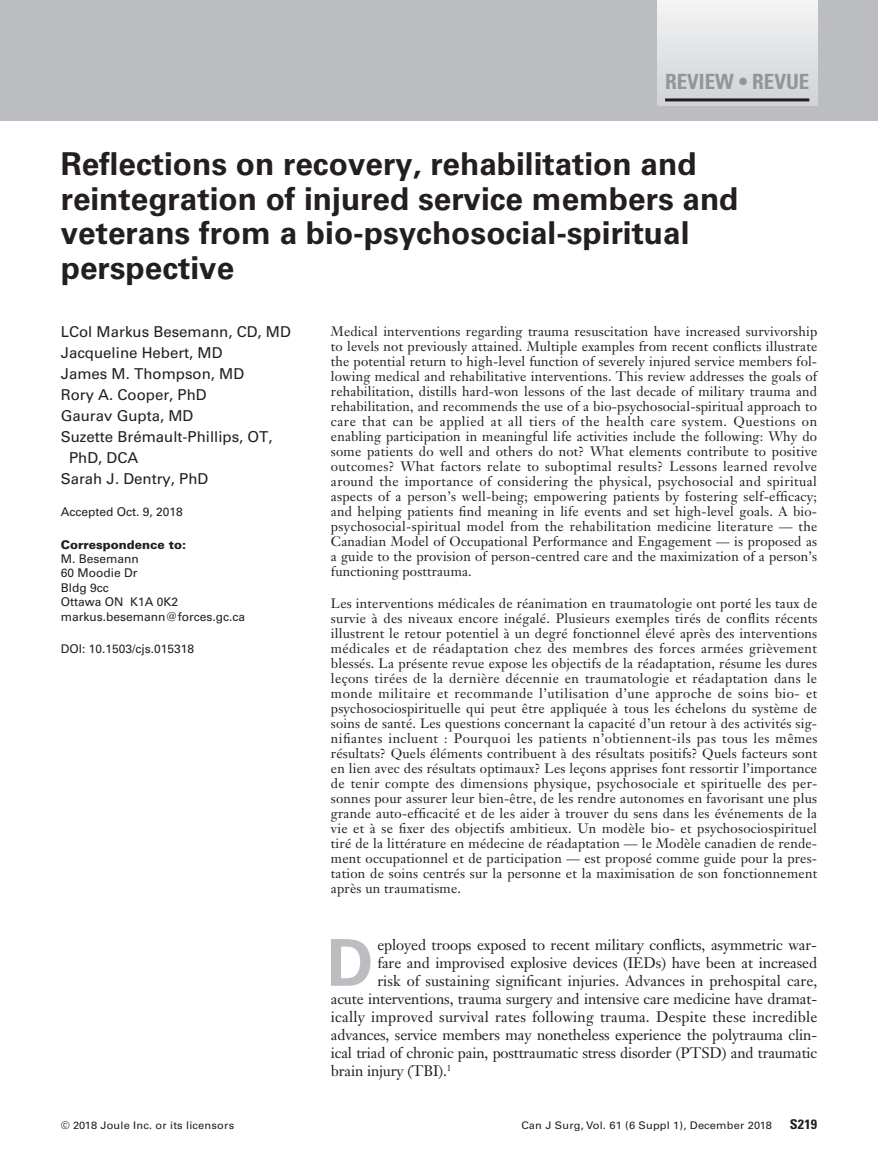
<style>
.page{position:relative;width:878px;height:1175px;background:#fff}
.page>*{position:absolute;margin:0;border:0;box-sizing:border-box;transform-origin:0 0}
.t1{font:700 64.8px "Univers LT Std";color:#bcbdc0}
.t2{font:700 31.5px/34.5px "Univers LT Std";color:#231f20}
.t3{font:700 condensed 21px "Univers LT Std";color:#939598}
.t4{font:15px "Janson Text LT Std";letter-spacing:-.01em;color:#231f20}
.t5{font:15px "Univers LT Std";color:#231f20}
.t6{font:15px "Janson Text LT Std";letter-spacing:.015em;color:#231f20}
.t7{font:13.5px/15px "Janson Text LT Std";letter-spacing:.015em;color:#231f20;text-align:justify}
.t8{font:700 condensed 13.5px "Univers LT Std";color:#231f20;scale:1.05 1}
.t9{font:12px/14.4px "Univers LT Std";color:#231f20}
.t10{font:900 12px "Univers LT Std";color:#231f20}
.t11{font:10.5px "Univers LT Std";letter-spacing:.015em;color:#231f20;scale:1.05 1}
</style>
<div class="page">
<div style="left:0;top:0;width:878px;height:120px;background:#bcbdc0"></div>
<div style="left:657px;top:0;width:160px;height:106px;background:linear-gradient(to bottom,#f4f5f6,#d0d1d3)"></div>
<hr style="left:665px;top:98px;width:144px;height:3px;background:#231f20">
<h3 class="t3" style="left:665px;top:69px;width:146px">REVIEW • REVUE</h3>
<h2 class="t2" style="left:61px;top:147px;width:679px">Reflections on recovery, rehabilitation and reintegration of injured service members and veterans from a bio-psychosocial-spiritual perspective</h2>
<p class="t5" style="left:61px;top:322px;width:232px">LCol Markus Besemann, CD, MD</p>
<p class="t5" style="left:61px;top:343px;width:163px">Jacqueline Hebert, MD</p>
<p class="t5" style="left:61px;top:364px;width:185px">James M. Thompson, MD</p>
<p class="t5" style="left:61px;top:385px;width:147px">Rory A. Cooper, PhD</p>
<p class="t5" style="left:61px;top:406px;width:134px">Gaurav Gupta, MD</p>
<p class="t5" style="left:61px;top:427px;width:213px">Suzette Brémault-Phillips, OT,</p>
<p class="t5" style="left:69px;top:448px;width:71px">PhD, DCA</p>
<p class="t5" style="left:61px;top:469px;width:149px">Sarah J. Dentry, PhD</p>
<p class="t9" style="left:61px;top:505px;width:124px">Accepted Oct. 9, 2018</p>
<p class="t10" style="left:61px;top:536px;width:127px">Correspondence to:</p>
<p class="t9" style="left:61px;top:551px;width:186px">M. Besemann<br>60 Moodie Dr<br>Bldg 9cc<br>Ottawa ON K1A 0K2 markus.besemann@forces.gc.ca</p>
<p class="t9" style="left:61px;top:641px;width:135px">DOI: 10.1503/cjs.015318</p>
<p class="t7" style="left:331px;top:324px;width:488px">Medical interventions regarding trauma resuscitation have increased survivorship to levels not previously attained. Multiple examples from recent conflicts illustrate the potential return to high-level function of severely injured service members fol&shy;lowing medical and rehabilitative interventions. This review addresses the goals of rehabilitation, distills hard-won lessons of the last decade of military trauma and rehabilitation, and recommends the use of a bio-psychosocial-spiritual approach to care that can be applied at all tiers of the health care system. Questions on enabling participation in meaningful life activities include the following: Why do some patients do well and others do not? What elements contribute to positive outcomes? What factors relate to suboptimal results? Lessons learned revolve around the importance of considering the physical, psychosocial and spiritual aspects of a person’s well-being; empowering patients by fostering self-efficacy; and helping patients find meaning in life events and set high-level goals. A bio&shy;psychosocial-spiritual model from the rehabilitation medicine literature — the Canadian Model of Occupational Performance and Engagement — is proposed as a guide to the provision of person-centred care and the maximization of a person’s functioning posttrauma.</p>
<p class="t7" style="left:331px;top:595px;width:488px">Les interventions médicales de réanimation en traumatologie ont porté les taux de survie à des niveaux encore inégalé. Plusieurs exemples tirés de conflits récents illustrent le retour potentiel à un degré fonctionnel élevé après des interventions médicales et de réadaptation chez des membres des forces armées grièvement blessés. La présente revue expose les objectifs de la réadaptation, résume les dures leçons tirées de la dernière décennie en traumatologie et réadaptation dans le monde militaire et recommande l’utilisation d’une approche de soins bio- et psychosociospirituelle qui peut être appliquée à tous les échelons du système de soins de santé. Les questions concernant la capacité d’un retour à des activités sig&shy;nifiantes incluent : Pourquoi les patients n’obtiennent-ils pas tous les mêmes résultats? Quels éléments contribuent à des résultats positifs? Quels facteurs sont en lien avec des résultats optimaux? Les leçons apprises font ressortir l’importance de tenir compte des dimensions physique, psychosociale et spirituelle des per&shy;sonnes pour assurer leur bien-être, de les rendre autonomes en favorisant une plus grande auto-efficacité et de les aider à trouver du sens dans les événements de la vie et à se fixer des objectifs ambitieux. Un modèle bio- et psychosociospirituel tiré de la littérature en médecine de réadaptation — le Modèle canadien de rende&shy;ment occupationnel et de participation — est proposé comme guide pour la pres&shy;tation de soins centrés sur la personne et la maximisation de son fonctionnement après un traumatisme.</p>
<h1 class="t1" style="left:327px;top:925px;width:48px">D</h1>
<p class="t4" style="left:377px;top:935px;width:441px">eployed troops exposed to recent military conflicts, asymmetric war-</p>
<p class="t4" style="left:377px;top:953px;width:441px">fare and improvised explosive devices (IEDs) have been at increased</p>
<p class="t4" style="left:377px;top:971px;width:441px">risk of sustaining significant injuries. Advances in prehospital care,</p>
<p class="t4" style="left:331px;top:989px;width:486px">acute interventions, trauma surgery and intensive care medicine have dramat-</p>
<p class="t6" style="left:331px;top:1007px;width:488px">ically improved survival rates following trauma. Despite these incredible</p>
<p class="t4" style="left:331px;top:1025px;width:486px">advances, service members may nonetheless experience the polytrauma clin-</p>
<p class="t4" style="left:331px;top:1043px;width:488px">ical triad of chronic pain, posttraumatic stress disorder (PTSD) and traumatic</p>
<p class="t4" style="left:331px;top:1061px;width:122px">brain injury (TBI).<sup>1</sup></p>
<p class="t11" style="left:61px;top:1119px;width:167px">© 2018 Joule Inc. or its licensors</p>
<p class="t11" style="left:521px;top:1119px;width:240px">Can J Surg, Vol. 61 (6 Suppl 1), December 2018</p>
<p class="t8" style="left:789px;top:1116px;width:28px">S219</p>
</div>
